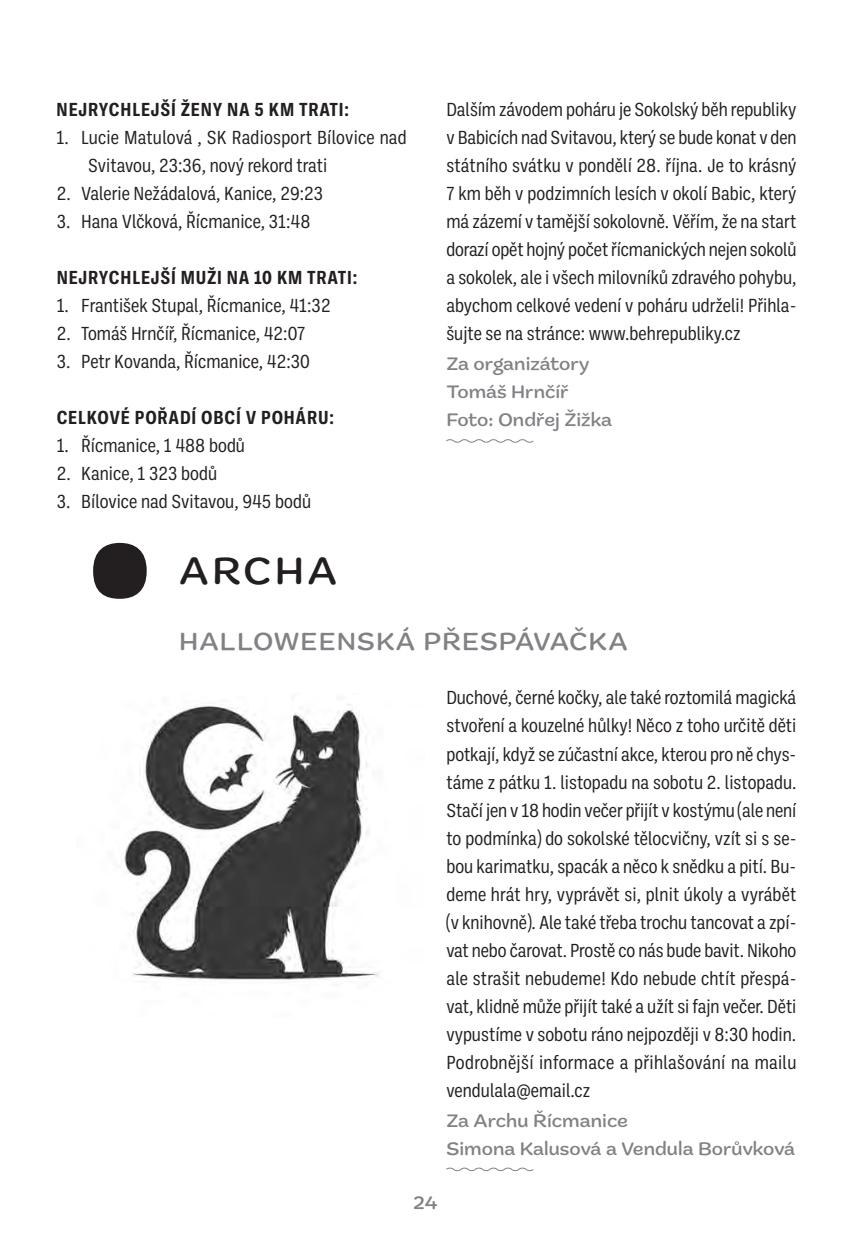
<style>
.page{position:relative;width:868px;height:1235px;background:#fff}
.page>*{position:absolute;margin:0;border:0;box-sizing:border-box;transform-origin:0 0}
.t1{font:500 40.25px "Marigny";letter-spacing:.08em;color:#231f20}
.t2{font:500 26.25px "Marigny";letter-spacing:.04em;color:#808285}
.t3{font:19.25px/28px "Ballinger Condensed";color:#231f20;text-align:justify}
.t4{font:500 19.25px/28px "Marigny";color:#808285}
.t5{font:700 19.25px "Ballinger Condensed";letter-spacing:.04em;color:#231f20}
</style>
<div class="page">
<svg style="left:446px;top:439px;width:88px;height:4px"></svg>
<svg style="left:446px;top:1167px;width:88px;height:5px"></svg>
<div style="left:93px;top:543px;width:54px;height:55px;background:#231f20;border-radius:50%"></div>
<img style="left:119px;top:704px;width:260px;height:278px">
<p class="t5" style="left:57px;top:99px;width:294px">NEJRYCHLEJŠÍ ŽENY NA 5 KM TRATI:</p>
<p class="t3" style="left:88px;top:124px;width:320px;text-indent:-32px">1. Lucie Matulová , SK Radiosport Bílovice nad<br>Svitavou, 23:36, nový rekord trati</p>
<p class="t3" style="left:57px;top:180px;width:268px">2. Valerie Nežádalová, Kanice, 29:23</p>
<p class="t3" style="left:57px;top:208px;width:255px">3. Hana Vlčková, Řícmanice, 31:48</p>
<p class="t5" style="left:57px;top:267px;width:302px">NEJRYCHLEJŠÍ MUŽI NA 10 KM TRATI:</p>
<p class="t3" style="left:57px;top:292px;width:275px">1. František Stupal, Řícmanice, 41:32</p>
<p class="t3" style="left:57px;top:320px;width:250px">2. Tomáš Hrnčíř, Řícmanice, 42:07</p>
<p class="t3" style="left:57px;top:348px;width:254px">3. Petr Kovanda, Řícmanice, 42:30</p>
<p class="t5" style="left:57px;top:407px;width:278px">CELKOVÉ POŘADÍ OBCÍ V POHÁRU:</p>
<p class="t3" style="left:57px;top:432px;width:190px">1. Řícmanice, 1 488 bodů</p>
<p class="t3" style="left:57px;top:460px;width:162px">2. Kanice, 1 323 bodů</p>
<p class="t3" style="left:57px;top:488px;width:256px">3. Bílovice nad Svitavou, 945 bodů</p>
<h1 class="t1" style="left:179px;top:545px;width:159px">ARCHA</h1>
<p class="t3" style="left:446px;top:96px;width:351px">Dalším závodem poháru je Sokolský běh republiky v Babicích nad Svitavou, který se bude konat v den státního svátku v pondělí 28. října. Je to krásný 7 km běh v podzimních lesích v okolí Babic, který má zázemí v tamější sokolovně. Věřím, že na start dorazí opět hojný počet řícmanických nejen sokolů a sokolek, ale i všech milovníků zdravého pohybu, abychom celkové vedení v poháru udrželi! Přihla&shy;šujte se na stránce: www.behrepubliky.cz</p>
<p class="t4" style="left:446px;top:350px;width:167px">Za organizátory<br>Tomáš Hrnčíř<br>Foto: Ondřej Žižka</p>
<h2 class="t2" style="left:179px;top:625px;width:450px">HALLOWEENSKÁ PŘESPÁVAČKA</h2>
<p class="t3" style="left:446px;top:684px;width:351px">Duchové, černé kočky, ale také roztomilá magická stvoření a kouzelné hůlky! Něco z toho určitě děti potkají, když se zúčastní akce, kterou pro ně chys&shy;táme z pátku 1. listopadu na sobotu 2. listopadu.<br>Stačí jen v 18 hodin večer přijít v kostýmu (ale není to podmínka) do sokolské tělocvičny, vzít si s se&shy;bou karimatku, spacák a něco k snědku a pití. Bu&shy;deme hrát hry, vyprávět si, plnit úkoly a vyrábět (v knihovně). Ale také třeba trochu tancovat a zpí&shy;vat nebo čarovat. Prostě co nás bude bavit. Nikoho ale strašit nebudeme! Kdo nebude chtít přespá&shy;vat, klidně může přijít také a užít si fajn večer. Děti vypustíme v sobotu ráno nejpozději v 8:30 hodin.<br>Podrobnější informace a přihlašování na mailu vendulala@email.cz</p>
<p class="t4" style="left:446px;top:1106px;width:350px">Za Archu Řícmanice<br>Simona Kalusová a Vendula Borůvková</p>
<p class="t4" style="left:413px;top:1188px;width:26px">24</p>
</div>
